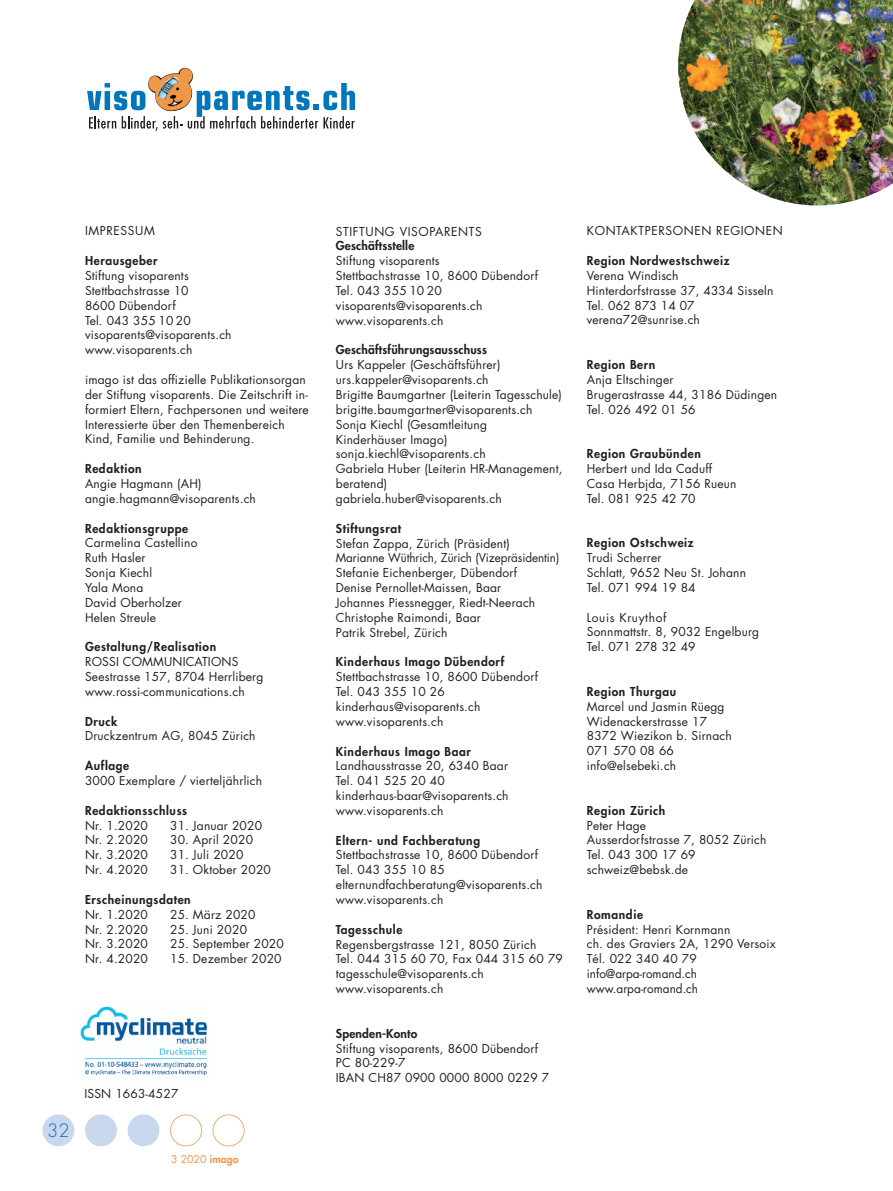
<style>
.page{position:relative;width:893px;height:1191px;background:#fff}
.page>*{position:absolute;margin:0;border:0;box-sizing:border-box;transform-origin:0 0}
.t1{font:300 18px "Futura";color:#0076bc}
.t2{font:12px/14.9px "Futura";letter-spacing:.015em;color:#231f20}
.t3{font:800 12px "Futura";letter-spacing:.05em;color:#231f20}
.t4{font:800 12px "Futura";letter-spacing:.015em;color:#231f20}
.t5{font:12px "Futura";letter-spacing:.05em;color:#231f20}
.t6{font:10.5px "Futura";color:#f79447}
.s1{font-weight:800}
</style>
<div class="page">
<div style="left:43px;top:1114px;width:31px;height:32px;background:#c9d8ee;border-radius:50%"></div>
<div style="left:85px;top:1114px;width:32px;height:32px;background:#c9d8ee;border-radius:50%"></div>
<div style="left:128px;top:1114px;width:31px;height:32px;background:#c9d8ee;border-radius:50%"></div>
<div style="left:170px;top:1114px;width:32px;height:32px;border:2px solid #f79447;border-radius:50%"></div>
<div style="left:213px;top:1114px;width:31px;height:32px;border:2px solid #f79447;border-radius:50%"></div>
<img style="left:148px;top:68px;width:45px;height:43px">
<svg style="left:87px;top:83px;width:58px;height:27px"></svg>
<svg style="left:89px;top:116px;width:27px;height:13px"></svg>
<svg style="left:122px;top:116px;width:60px;height:15px"></svg>
<svg style="left:188px;top:83px;width:167px;height:46px"></svg>
<img style="left:158px;top:76px;width:21px;height:24px">
<img style="left:80px;top:1006px;width:127px;height:70px">
<img style="left:678px;top:0;width:215px;height:205px">
<p class="t5" style="left:85px;top:223px;width:71px">IMPRESSUM</p>
<p class="t3" style="left:85px;top:253px;width:74px">Herausgeber</p>
<p class="t2" style="left:85px;top:268px;width:148px">Stiftung visoparents<br>Stettbachstrasse 10<br>8600 Dübendorf<br>Tel. 043 355 10 20 visoparents@visoparents.ch www.visoparents.ch</p>
<p class="t2" style="left:85px;top:372px;width:225px">imago ist das offizielle Publikationsorgan der Stiftung visoparents. Die Zeitschrift in&shy;formiert Eltern, Fachpersonen und weitere Interessierte über den Themenbereich Kind, Familie und Behinderung.</p>
<p class="t3" style="left:85px;top:460px;width:58px">Redaktion</p>
<p class="t2" style="left:85px;top:476px;width:172px">Angie Hagmann (AH) angie.hagmann@visoparents.ch</p>
<p class="t3" style="left:85px;top:520px;width:105px">Redaktionsgruppe</p>
<p class="t2" style="left:85px;top:535px;width:114px">Carmelina Castellino<br>Ruth Hasler<br>Sonja Kiechl<br>Yala Mona<br>David Oberholzer<br>Helen Streule</p>
<p class="t3" style="left:85px;top:639px;width:133px">Gestaltung/Realisation</p>
<p class="t2" style="left:85px;top:654px;width:180px">ROSSI COMMUNICATIONS<br>Seestrasse 157, 8704 Herrliberg www.rossi-communications.ch</p>
<p class="t3" style="left:85px;top:713px;width:34px">Druck</p>
<p class="t2" style="left:85px;top:728px;width:172px">Druckzentrum AG, 8045 Zürich</p>
<p class="t3" style="left:85px;top:757px;width:46px">Auflage</p>
<p class="t2" style="left:85px;top:773px;width:179px">3000 Exemplare / vierteljährlich</p>
<p class="t3" style="left:85px;top:802px;width:104px">Redaktionsschluss</p>
<p class="t2" style="left:85px;top:817px;width:64px">Nr. 1.2020</p>
<p class="t2" style="left:170px;top:817px;width:94px">31. Januar 2020</p>
<p class="t2" style="left:85px;top:832px;width:64px">Nr. 2.2020</p>
<p class="t2" style="left:170px;top:832px;width:84px">30. April 2020</p>
<p class="t2" style="left:85px;top:847px;width:64px">Nr. 3.2020</p>
<p class="t2" style="left:170px;top:847px;width:75px">31. Juli 2020</p>
<p class="t2" style="left:85px;top:862px;width:64px">Nr. 4.2020</p>
<p class="t2" style="left:170px;top:862px;width:102px">31. Oktober 2020</p>
<p class="t3" style="left:85px;top:891px;width:107px">Erscheinungsdaten</p>
<p class="t2" style="left:85px;top:906px;width:64px">Nr. 1.2020</p>
<p class="t2" style="left:170px;top:906px;width:87px">25. März 2020</p>
<p class="t2" style="left:85px;top:921px;width:64px">Nr. 2.2020</p>
<p class="t2" style="left:170px;top:921px;width:78px">25. Juni 2020</p>
<p class="t2" style="left:85px;top:936px;width:64px">Nr. 3.2020</p>
<p class="t2" style="left:170px;top:936px;width:115px">25. September 2020</p>
<p class="t2" style="left:85px;top:951px;width:64px">Nr. 4.2020</p>
<p class="t2" style="left:170px;top:951px;width:113px">15. Dezember 2020</p>
<h1 class="t1" style="left:47px;top:1118px;width:24px">32</h1>
<p class="t2" style="left:84px;top:1085px;width:95px">ISSN 1663-4527</p>
<p class="t6" style="left:171px;top:1152px;width:69px">3 2020 <span class="s1">imago</span></p>
<p class="t5" style="left:336px;top:223px;width:147px">STIFTUNG VISOPARENTS</p>
<p class="t4" style="left:336px;top:238px;width:80px">Geschäftsstelle</p>
<p class="t2" style="left:336px;top:253px;width:204px">Stiftung visoparents<br>Stettbachstrasse 10, 8600 Dübendorf<br>Tel. 043 355 10 20 visoparents@visoparents.ch www.visoparents.ch</p>
<p class="t4" style="left:336px;top:342px;width:153px">Geschäftsführungsausschuss</p>
<p class="t2" style="left:336px;top:357px;width:228px">Urs Kappeler (Geschäftsführer) urs.kappeler@visoparents.ch<br>Brigitte Baumgartner (Leiterin Tagesschule) brigitte.baumgartner@visoparents.ch<br>Sonja Kiechl (Gesamtleitung<br>Kinderhäuser Imago) sonja.kiechl@visoparents.ch<br>Gabriela Huber (Leiterin HR-Management, beratend)<br>gabriela.huber@visoparents.ch</p>
<p class="t3" style="left:336px;top:520px;width:67px">Stiftungsrat</p>
<p class="t2" style="left:336px;top:535px;width:225px">Stefan Zappa, Zürich (Präsident)<br>Marianne Wüthrich, Zürich (Vizepräsidentin)<br>Stefanie Eichenberger, Dübendorf<br>Denise Pernollet-Maissen, Baar<br>Johannes Piessnegger, Riedt-Neerach Christophe Raimondi, Baar<br>Patrik Strebel, Zürich</p>
<p class="t3" style="left:336px;top:654px;width:170px">Kinderhaus Imago Dübendorf</p>
<p class="t2" style="left:336px;top:669px;width:204px">Stettbachstrasse 10, 8600 Dübendorf<br>Tel. 043 355 10 26 kinderhaus@visoparents.ch www.visoparents.ch</p>
<p class="t3" style="left:336px;top:743px;width:137px">Kinderhaus Imago Baar</p>
<p class="t2" style="left:336px;top:758px;width:174px">Landhausstrasse 20, 6340 Baar<br>Tel. 041 525 20 40 kinderhaus-baar@visoparents.ch www.visoparents.ch</p>
<p class="t3" style="left:336px;top:832px;width:146px">Eltern- und Fachberatung</p>
<p class="t2" style="left:336px;top:847px;width:208px">Stettbachstrasse 10, 8600 Dübendorf<br>Tel. 043 355 10 85 elternundfachberatung@visoparents.ch www.visoparents.ch</p>
<p class="t3" style="left:336px;top:921px;width:68px">Tagesschule</p>
<p class="t2" style="left:336px;top:936px;width:229px">Regensbergstrasse 121, 8050 Zürich<br>Tel. 044 315 60 70, Fax 044 315 60 79 tagesschule@visoparents.ch www.visoparents.ch</p>
<p class="t4" style="left:336px;top:1025px;width:83px">Spenden-Konto</p>
<p class="t2" style="left:336px;top:1040px;width:215px">Stiftung visoparents, 8600 Dübendorf<br>PC 80-229-7<br>IBAN CH87 0900 0000 8000 0229 7</p>
<p class="t5" style="left:587px;top:223px;width:198px">KONTAKTPERSONEN REGIONEN</p>
<p class="t3" style="left:587px;top:253px;width:144px">Region Nordwestschweiz</p>
<p class="t2" style="left:587px;top:268px;width:188px">Verena Windisch<br>Hinterdorfstrasse 37, 4334 Sisseln<br>Tel. 062 873 14 07 verena72@sunrise.ch</p>
<p class="t3" style="left:587px;top:356px;width:70px">Region Bern</p>
<p class="t2" style="left:587px;top:372px;width:192px">Anja Eltschinger<br>Brugerastrasse 44, 3186 Düdingen<br>Tel. 026 492 01 56</p>
<p class="t3" style="left:587px;top:446px;width:116px">Region Graubünden</p>
<p class="t2" style="left:587px;top:461px;width:151px">Herbert und Ida Caduff<br>Casa Herbjda, 7156 Rueun<br>Tel. 081 925 42 70</p>
<p class="t3" style="left:587px;top:535px;width:108px">Region Ostschweiz</p>
<p class="t2" style="left:587px;top:550px;width:161px">Trudi Scherrer<br>Schlatt, 9652 Neu St. Johann<br>Tel. 071 994 19 84</p>
<p class="t2" style="left:587px;top:609px;width:174px">Louis Kruythof<br>Sonnmattstr. 8, 9032 Engelburg<br>Tel. 071 278 32 49</p>
<p class="t3" style="left:587px;top:683px;width:91px">Region Thurgau</p>
<p class="t2" style="left:587px;top:698px;width:147px">Marcel und Jasmin Rüegg<br>Widenackerstrasse 17<br>8372 Wiezikon b. Sirnach<br>071 570 08 66 info@elsebeki.ch</p>
<p class="t3" style="left:587px;top:802px;width:80px">Region Zürich</p>
<p class="t2" style="left:587px;top:817px;width:181px">Peter Hage<br>Ausserdorfstrasse 7, 8052 Zürich<br>Tel. 043 300 17 69 schweiz@bebsk.de</p>
<p class="t3" style="left:587px;top:906px;width:58px">Romandie</p>
<p class="t2" style="left:587px;top:921px;width:190px">Président: Henri Kornmann<br>ch. des Graviers 2A, 1290 Versoix<br>Tél. 022 340 40 79 info@arpa-romand.ch www.arpa-romand.ch</p>
</div>
